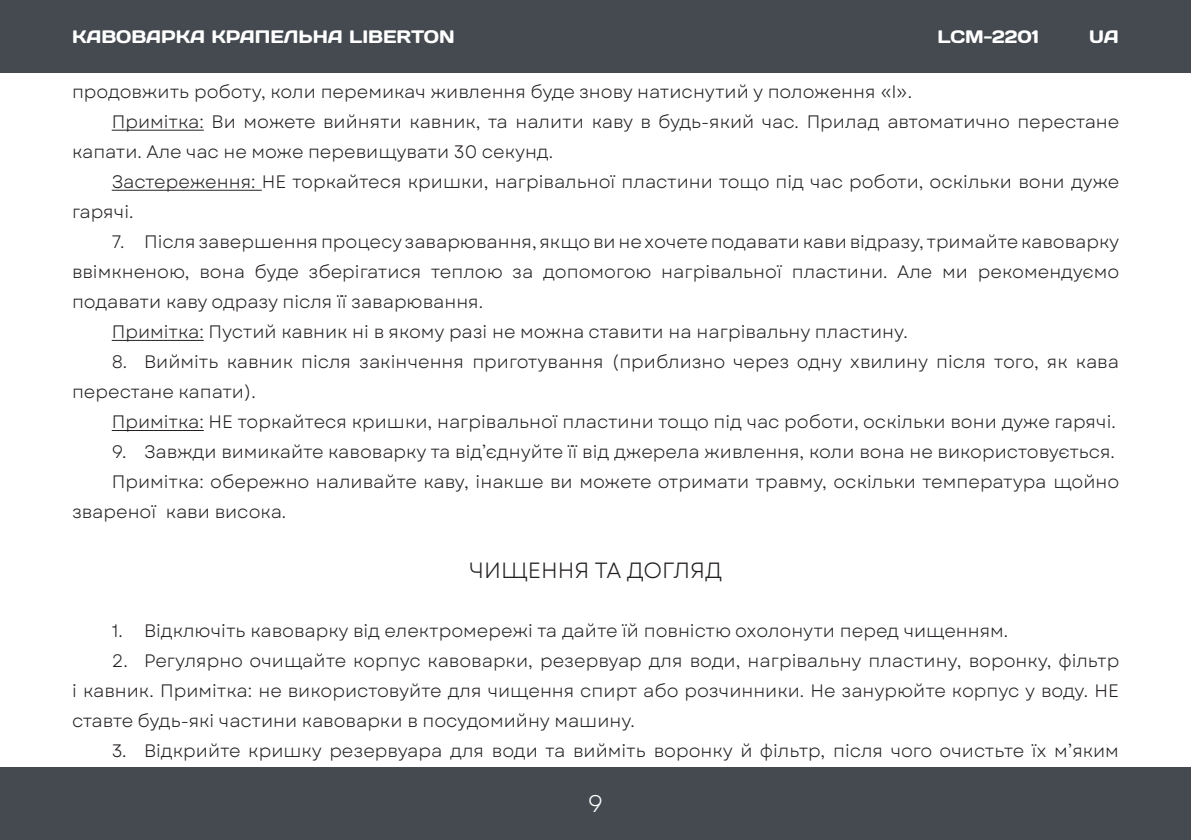
<style>
.page{position:relative;width:1191px;height:840px;background:#fff}
.page>*{position:absolute;margin:0;border:0;box-sizing:border-box;transform-origin:0 0}
.t1{font:24px "Garet";color:#fff}
.t2{font:22px "Garet";color:#231f20}
.No_Spacing{font:18px/30px "Garet";color:#231f20}
.t3{font:18px "Days One";color:#fff}
</style>
<div class="page">
<hr style="left:112px;top:130px;width:92px;height:1px;background:#231f20">
<hr style="left:112px;top:190px;width:150px;height:1px;background:#231f20">
<hr style="left:112px;top:340px;width:92px;height:1px;background:#231f20">
<hr style="left:112px;top:430px;width:92px;height:1px;background:#231f20">
<div style="left:0;top:0;width:1191px;height:72px;background:#444a50"></div>
<div style="left:0;top:767px;width:1191px;height:72px;background:#444a50"></div>
<p class="t3" style="left:72px;top:25px;width:384px">КАВОВАРКА КРАПЕЛЬНА LIBERTON</p>
<p class="t3" style="left:937px;top:25px;width:103px">LCM-2201</p>
<p class="t3" style="left:1089px;top:25px;width:31px">UA</p>
<p class="No_Spacing" style="left:72px;top:77px;width:841px">продовжить роботу, коли перемикач живлення буде знову натиснутий у положення «I».</p>
<p class="No_Spacing" style="left:72px;top:107px;width:1049px;text-indent:40px">Примітка: Ви можете вийняти кавник, та налити каву в будь-який час. Прилад автоматично перестане капати. Але час не може перевищувати 30 секунд.</p>
<p class="No_Spacing" style="left:72px;top:167px;width:1048px;text-indent:40px">Застереження: НЕ торкайтеся кришки, нагрівальної пластини тощо під час роботи, оскільки вони дуже гарячі.</p>
<p class="No_Spacing" style="left:72px;top:227px;width:1048px;text-align:justify;text-indent:40px">7. Після завершення процесу заварювання, якщо ви не хочете подавати кави відразу, тримайте кавоварку ввімкненою, вона буде зберігатися теплою за допомогою нагрівальної пластини. Але ми рекомендуємо подавати каву одразу після її заварювання.</p>
<p class="No_Spacing" style="left:112px;top:317px;width:797px">Примітка: Пустий кавник ні в якому разі не можна ставити на нагрівальну пластину.</p>
<p class="No_Spacing" style="left:72px;top:347px;width:1048px;text-indent:40px">8. Вийміть кавник після закінчення приготування (приблизно через одну хвилину після того, як кава перестане капати).</p>
<p class="No_Spacing" style="left:112px;top:407px;width:1005px">Примітка: НЕ торкайтеся кришки, нагрівальної пластини тощо під час роботи, оскільки вони дуже гарячі.</p>
<p class="No_Spacing" style="left:112px;top:437px;width:1004px">9. Завжди вимикайте кавоварку та від’єднуйте її від джерела живлення, коли вона не використовується.</p>
<p class="No_Spacing" style="left:72px;top:467px;width:1048px;text-indent:40px">Примітка: обережно наливайте каву, інакше ви можете отримати травму, оскільки температура щойно звареної кави висока.</p>
<p class="t2" style="left:469px;top:557px;width:255px">ЧИЩЕННЯ ТА ДОГЛЯД</p>
<p class="No_Spacing" style="left:112px;top:616px;width:898px">1. Відключіть кавоварку від електромережі та дайте їй повністю охолонути перед чищенням.</p>
<p class="No_Spacing" style="left:72px;top:646px;width:1048px;text-align:justify;text-indent:40px">2. Регулярно очищайте корпус кавоварки, резервуар для води, нагрівальну пластину, воронку, фільтр і кавник. Примітка: не використовуйте для чищення спирт або розчинники. Не занурюйте корпус у воду. НЕ ставте будь-які частини кавоварки в посудомийну машину.</p>
<p class="No_Spacing" style="left:112px;top:736px;width:1008px">3. Відкрийте кришку резервуара для води та вийміть воронку й фільтр, після чого очистьте їх м’яким</p>
<p class="t1" style="left:588px;top:789px;width:17px">9</p>
</div>
